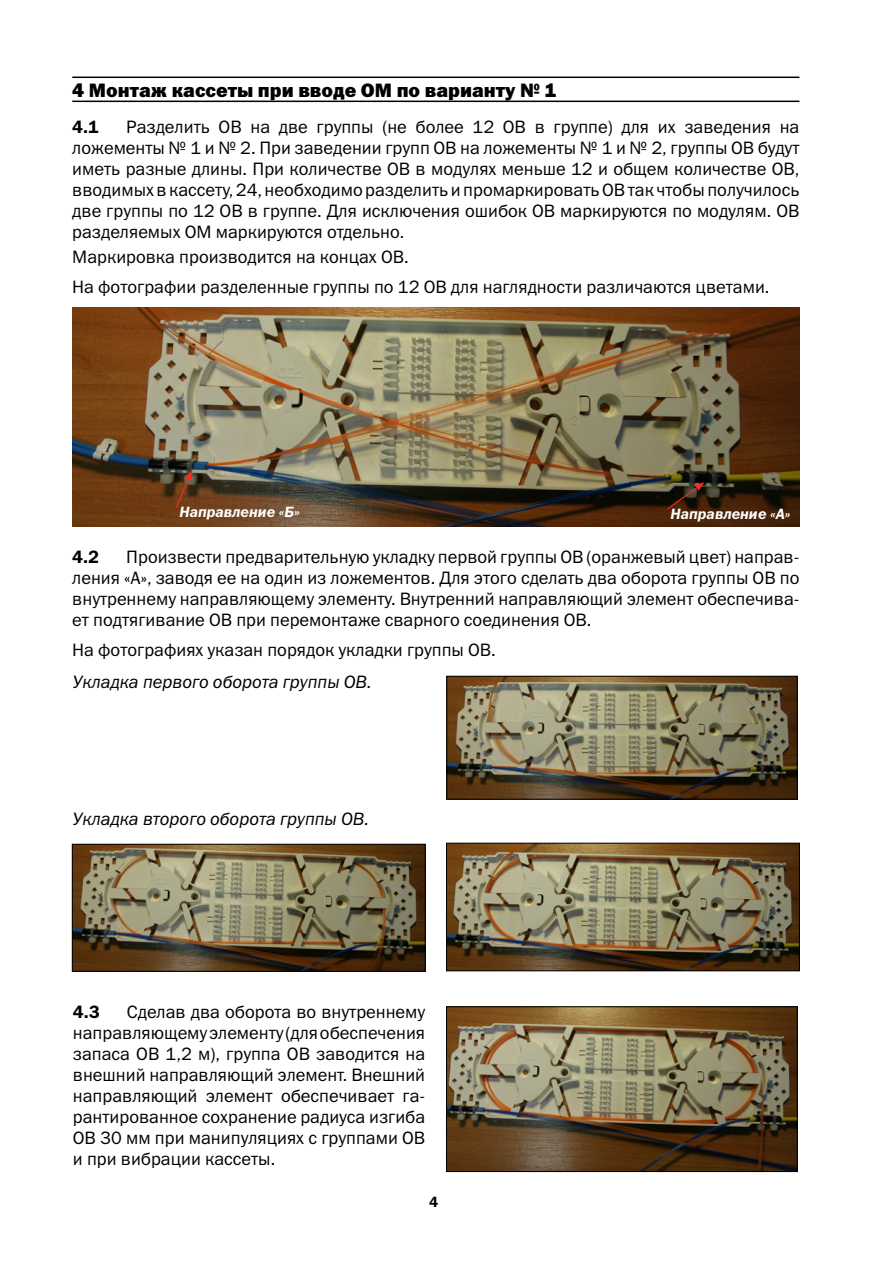
<style>
.page{position:relative;width:893px;height:1263px;background:#fff}
.page>*{position:absolute;margin:0;border:0;box-sizing:border-box;transform-origin:0 0}
.Gruppa{font:19.5px "Franklin Gothic Heavy C";color:#000}
.t1{font:18px/21px "Franklin Gothic Book C";color:#000;text-align:justify}
.t2{font:italic 18px "Franklin Gothic Book C";color:#000}
.t3{font:18px "Franklin Gothic Demi C";color:#000}
.t4{font:italic 15px "Franklin Gothic Demi C";color:#fff}
.t5{font:15px "Franklin Gothic Demi C";color:#000}
</style>
<div class="page">
<img style="left:73px;top:308px;width:726px;height:219px">
<hr style="left:72px;top:101px;width:727px;height:1px;background:#000">
<hr style="left:72px;top:77px;width:727px;height:1px;background:#000">
<svg style="left:175px;top:471px;width:17px;height:38px"></svg>
<img style="left:448px;top:678px;width:348px;height:119px">
<div style="left:446px;top:676px;width:352px;height:123px;border:1px solid #000"></div>
<img style="left:74px;top:846px;width:350px;height:124px">
<div style="left:72px;top:844px;width:354px;height:128px;border:1px solid #000"></div>
<img style="left:448px;top:845px;width:350px;height:124px">
<div style="left:446px;top:843px;width:354px;height:128px;border:1px solid #000"></div>
<svg style="left:666px;top:482px;width:38px;height:29px"></svg>
<img style="left:448px;top:1009px;width:347px;height:161px">
<div style="left:446px;top:1007px;width:351px;height:165px;border:1px solid #000"></div>
<p class="Gruppa" style="left:72px;top:79px;width:486px">4 Монтаж кассеты при вводе ОМ по варианту № 1</p>
<p class="t1" style="left:72px;top:116px;width:729px;text-indent:54px">Разделить ОВ на две группы (не более 12 ОВ в группе) для их заведения на ложементы № 1 и № 2. При заведении групп ОВ на ложементы № 1 и № 2, группы ОВ будут иметь разные длины. При количестве ОВ в модулях меньше 12 и общем количестве ОВ, вводимых в кассету, 24, необходимо разделить и промаркировать ОВ так чтобы получилось две группы по 12 ОВ в группе. Для исключения ошибок ОВ маркируются по модулям. ОВ разделяемых ОМ маркируются отдельно.</p>
<p class="t1" style="left:72px;top:246px;width:338px">Маркировка производится на концах ОВ.</p>
<p class="t1" style="left:72px;top:276px;width:699px">На фотографии разделенные группы по 12 ОВ для наглядности различаются цветами.</p>
<p class="t3" style="left:72px;top:116px;width:28px">4.1</p>
<p class="t4" style="left:179px;top:504px;width:122px">Направление «Б»</p>
<p class="t4" style="left:671px;top:506px;width:121px">Направление «А»</p>
<p class="t1" style="left:72px;top:546px;width:729px;text-indent:54px">Произвести предварительную укладку первой группы ОВ (оранжевый цвет) направ&shy;ления «А», заводя ее на один из ложементов. Для этого сделать два оборота группы ОВ по внутреннему направляющему элементу. Внутренний направляющий элемент обеспечива&shy;ет подтягивание ОВ при перемонтаже сварного соединения ОВ.</p>
<p class="t1" style="left:72px;top:639px;width:425px">На фотографиях указан порядок укладки группы ОВ.</p>
<p class="t2" style="left:72px;top:672px;width:301px">Укладка первого оборота группы ОВ.</p>
<p class="t3" style="left:72px;top:547px;width:28px">4.2</p>
<p class="t2" style="left:72px;top:809px;width:298px">Укладка второго оборота группы ОВ.</p>
<p class="t1" style="left:73px;top:1001px;width:354px;text-indent:54px">Сделав два оборота во внутреннему направляющему элементу (для обеспечения запаса ОВ 1,2 м), группа ОВ заводится на внешний направляющий элемент. Внешний направляющий элемент обеспечивает га&shy;рантированное сохранение радиуса изгиба ОВ 30 мм при манипуляциях с группами ОВ и при вибрации кассеты.</p>
<p class="t3" style="left:73px;top:1002px;width:28px">4.3</p>
<p class="t5" style="left:429px;top:1193px;width:11px">4</p>
</div>
